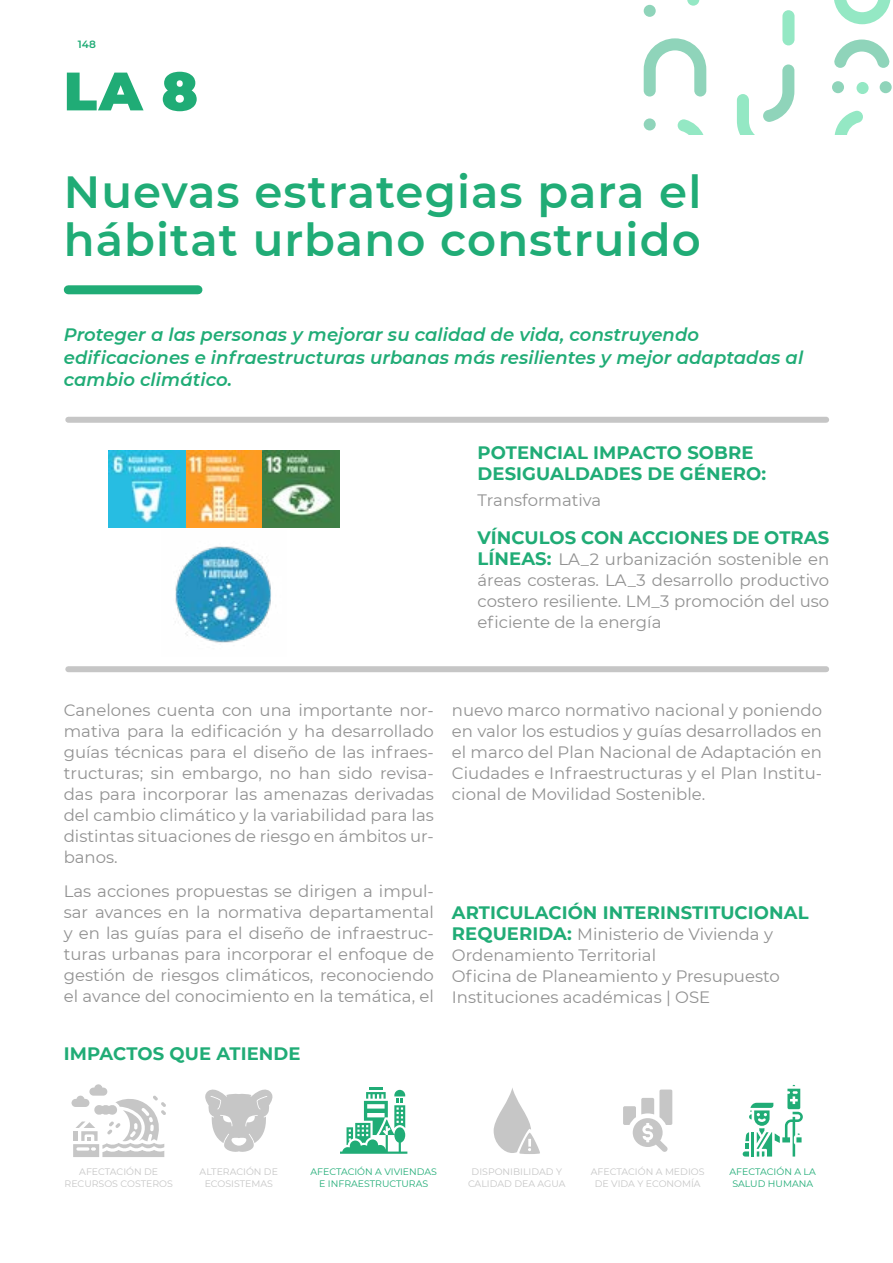
<style>
.page{position:relative;width:893px;height:1263px;background:#fff}
.page>*{position:absolute;margin:0;border:0;box-sizing:border-box;transform-origin:0 0}
.t1{font:900 54px "Montserrat";color:#20ac76}
.t2{font:600 45px/48px "Montserrat";letter-spacing:.025em;color:#20ac76}
.t3{font:italic 600 18px/22.5px "Montserrat";letter-spacing:.005em;color:#20ac76}
.t4{font:700 18px/21px "Montserrat";letter-spacing:.005em;color:#20ac76}
.t5{font:16.5px/21px "Montserrat";color:#929292;text-align:justify}
.t6{font:600 10.5px "Montserrat";color:#20ac76}
.t7{font:9.45px/11.7px "Montserrat";color:#c6c6c6;text-align:center}
.t8{font:9.45px/11.7px "Montserrat";color:#20ac76;text-align:center}
.s1{font-weight:700;font-size:18px;color:#20ac76}
</style>
<div class="page">
<svg style="left:737px;top:94px;width:17px;height:40px"></svg>
<svg style="left:763px;top:64px;width:31px;height:58px"></svg>
<svg style="left:834px;top:0;width:56px;height:24px"></svg>
<svg style="left:834px;top:40px;width:56px;height:28px"></svg>
<div style="left:782px;top:10px;width:12px;height:35px;background:#94e8c4;border-radius:6px"></div>
<div style="left:832px;top:81px;width:12px;height:12px;background:#8fd4ba;border-radius:50%"></div>
<div style="left:880px;top:81px;width:12px;height:12px;background:#8fd4ba;border-radius:50%"></div>
<div style="left:856px;top:82px;width:13px;height:12px;background:#94e8c4;border-radius:50%"></div>
<svg style="left:835px;top:111px;width:28px;height:23px"></svg>
<svg style="left:644px;top:38px;width:62px;height:59px"></svg>
<svg style="left:678px;top:119px;width:25px;height:15px"></svg>
<svg style="left:687px;top:0;width:12px;height:6px"></svg>
<div style="left:644px;top:118px;width:12px;height:12px;background:#8fd4ba;border-radius:50%"></div>
<div style="left:644px;top:5px;width:12px;height:12px;background:#8fd4ba;border-radius:50%"></div>
<div style="left:68px;top:285px;width:130px;height:9px;background:#20ac76"></div>
<div style="left:68px;top:417px;width:758px;height:6px;background:#c6c6c6"></div>
<div style="left:68px;top:666px;width:758px;height:6px;background:#c6c6c6"></div>
<img style="left:175px;top:546px;width:96px;height:97px">
<img style="left:109px;top:450px;width:231px;height:77px">
<svg style="left:494px;top:1088px;width:46px;height:66px"></svg>
<svg style="left:205px;top:1089px;width:68px;height:63px"></svg>
<svg style="left:623px;top:1089px;width:49px;height:63px"></svg>
<svg style="left:72px;top:1084px;width:94px;height:73px"></svg>
<svg style="left:340px;top:1088px;width:67px;height:66px"></svg>
<svg style="left:743px;top:1085px;width:60px;height:71px"></svg>
<p class="t6" style="left:78px;top:37px;width:20px">148</p>
<h1 class="t1" style="left:64px;top:51px;width:136px">LA 8</h1>
<h2 class="t2" style="left:64px;top:166px;width:639px">Nuevas estrategias para el hábitat urbano construido</h2>
<p class="t3" style="left:64px;top:323px;width:741px">Proteger a las personas y mejorar su calidad de vida, construyendo edificaciones e infraestructuras urbanas más resilientes y mejor adaptadas al cambio climático.</p>
<p class="t4" style="left:478px;top:441px;width:290px">POTENCIAL IMPACTO SOBRE<br>DESIGUALDADES DE GÉNERO:</p>
<p class="t5" style="left:478px;top:489px;width:125px">Transformativa</p>
<p class="t4" style="left:478px;top:526px;width:353px">VÍNCULOS CON ACCIONES DE OTRAS</p>
<p class="t5" style="left:478px;top:548px;width:353px"><span class="s1">LÍNEAS:</span> LA_2 urbanización sostenible en áreas costeras. LA_3 desarrollo productivo costero resiliente. LM_3 promoción del uso eficiente de la energía</p>
<p class="t5" style="left:64px;top:699px;width:372px">Canelones cuenta con una importante nor&shy;mativa para la edificación y ha desarrollado guías técnicas para el diseño de las infraes&shy;tructuras; sin embargo, no han sido revisa&shy;das para incorporar las amenazas derivadas del cambio climático y la variabilidad para las distintas situaciones de riesgo en ámbitos ur&shy;banos.</p>
<p class="t5" style="left:64px;top:879px;width:372px">Las acciones propuestas se dirigen a impul&shy;sar avances en la normativa departamental y en las guías para el diseño de infraestruc&shy;turas urbanas para incorporar el enfoque de gestión de riesgos climáticos, reconociendo el avance del conocimiento en la temática, el</p>
<p class="t4" style="left:64px;top:1042px;width:238px">IMPACTOS QUE ATIENDE</p>
<p class="t5" style="left:452px;top:699px;width:372px">nuevo marco normativo nacional y poniendo en valor los estudios y guías desarrollados en el marco del Plan Nacional de Adaptación en Ciudades e Infraestructuras y el Plan Institu&shy;cional de Movilidad Sostenible.</p>
<p class="t4" style="left:452px;top:901px;width:358px">ARTICULACIÓN INTERINSTITUCIONAL</p>
<p class="t5" style="left:452px;top:923px;width:329px;text-align:left"><span class="s1">REQUERIDA:</span> Ministerio de Vivienda y Ordenamiento Territorial<br>Oficina de Planeamiento y Presupuesto Instituciones académicas | OSE</p>
<p class="t7" style="left:65px;top:1166px;width:110px">AFECTACIÓN DE<br>RECURSOS COSTEROS</p>
<p class="t8" style="left:310px;top:1166px;width:128px">AFECTACIÓN A VIVIENDAS<br>E INFRAESTRUCTURAS</p>
<p class="t8" style="left:729px;top:1166px;width:88px;text-align:left">AFECTACIÓN A LA<br>SALUD HUMANA</p>
<p class="t7" style="left:200px;top:1166px;width:80px">ALTERACIÓN DE<br>ECOSISTEMAS</p>
<p class="t7" style="left:591px;top:1166px;width:115px">AFECTACIÓN A MEDIOS<br>DE VIDA Y ECONOMÍA</p>
<p class="t7" style="left:468px;top:1166px;width:99px">DISPONIBILIDAD Y<br>CALIDAD DEA AGUA</p>
</div>
